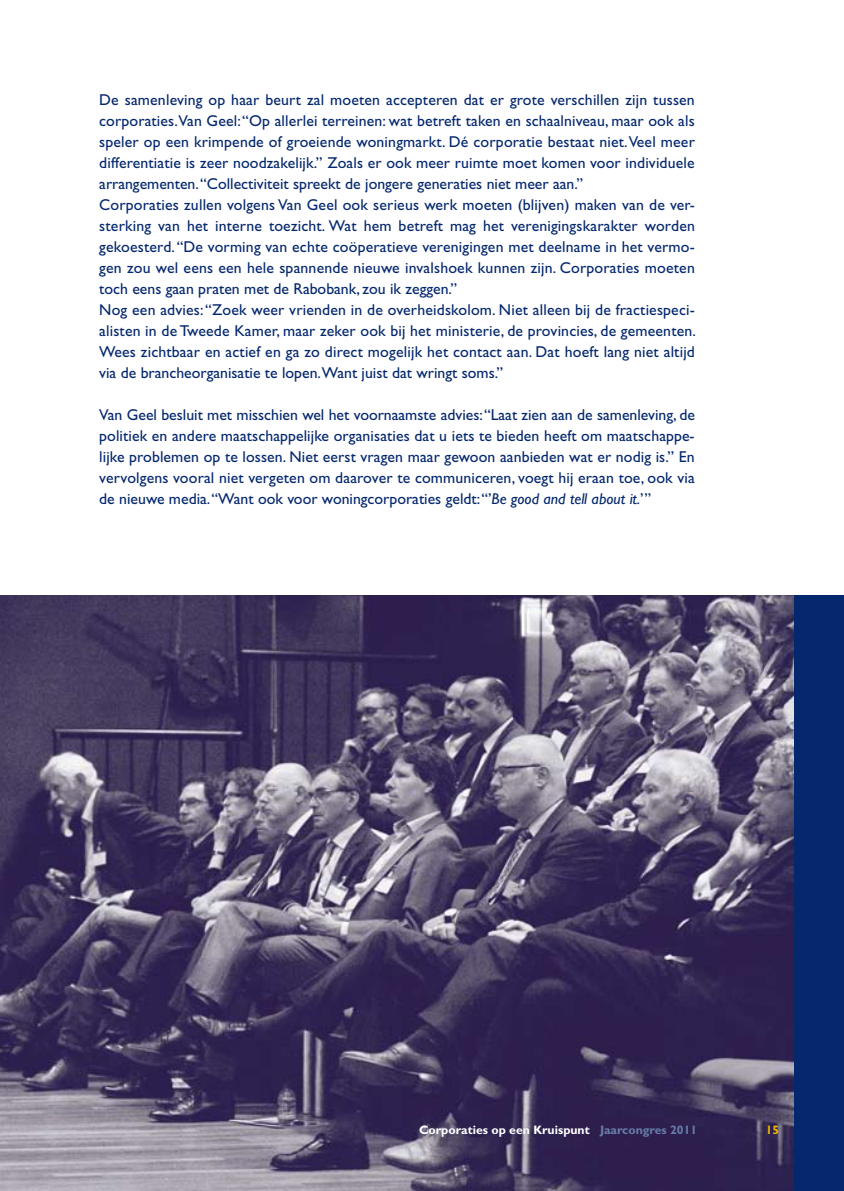
<style>
.page{position:relative;width:844px;height:1191px;background:#fff}
.page>*{position:absolute;margin:0;border:0;box-sizing:border-box;transform-origin:0 0}
.t1{font:15.75px/21px "Gill Sans Std";letter-spacing:.01em;color:#04276e}
.t2{font:700 12.25px "Gill Sans Std";color:#fff}
.t3{font:700 12.25px "Gill Sans Std";color:#f0b600}
.s1{font-style:italic}
.s2{color:#687da8}
</style>
<div class="page">
<img style="left:1px;top:595px;width:793px;height:596px">
<div style="left:794px;top:595px;width:49px;height:596px;background:#04276e"></div>
<p class="t1" style="left:99px;top:89px;width:598px">De samenleving op haar beurt zal moeten accepteren dat er grote verschillen zijn tussen corporaties.Van Geel: “Op allerlei terreinen: wat betreft taken en schaalniveau, maar ook als speler op een krimpende of groeiende woningmarkt. Dé corporatie bestaat niet. Veel meer differentiatie is zeer noodzakelijk.” Zoals er ook meer ruimte moet komen voor individuele arrangementen. “Collectiviteit spreekt de jongere generaties niet meer aan.”<br>Corporaties zullen volgens Van Geel ook serieus werk moeten (blijven) maken van de ver&shy;sterking van het interne toezicht. Wat hem betreft mag het verenigingskarakter worden gekoesterd. “De vorming van echte coöperatieve verenigingen met deelname in het vermo&shy;gen zou wel eens een hele spannende nieuwe invalshoek kunnen zijn. Corporaties moeten toch eens gaan praten met de Rabobank, zou ik zeggen.”<br>Nog een advies: “Zoek weer vrienden in de overheidskolom. Niet alleen bij de fractiespeci&shy;alisten in de Tweede Kamer, maar zeker ook bij het ministerie, de provincies, de gemeenten.<br>Wees zichtbaar en actief en ga zo direct mogelijk het contact aan. Dat hoeft lang niet altijd via de brancheorganisatie te lopen.Want juist dat wringt soms.”</p>
<p class="t1" style="left:99px;top:404px;width:597px;text-align:justify">Van Geel besluit met misschien wel het voornaamste advies: “Laat zien aan de samenleving, de politiek en andere maatschappelijke organisaties dat u iets te bieden heeft om maatschappe&shy;lijke problemen op te lossen. Niet eerst vragen maar gewoon aanbieden wat er nodig is.” En vervolgens vooral niet vergeten om daarover te communiceren, voegt hij eraan toe, ook via de nieuwe media. “Want ook voor woningcorporaties geldt: “’<span class="s1">Be good and tell about it.</span>’”</p>
<p class="t2" style="left:419px;top:1123px;width:279px">Corporaties op een Kruispunt <span class="s2">Jaarcongres 2011</span></p>
<p class="t3" style="left:765px;top:1123px;width:15px">15</p>
</div>
